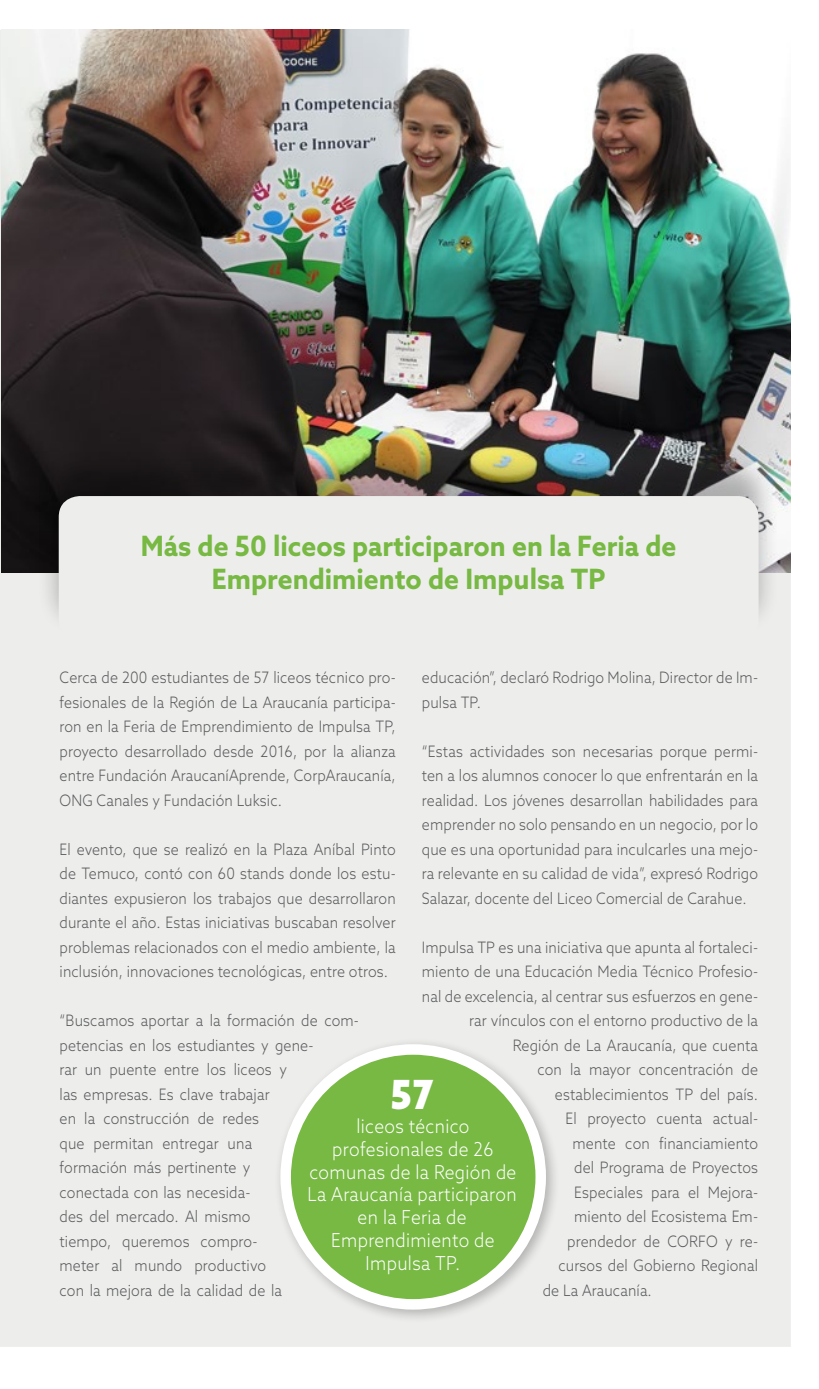
<style>
.page{position:relative;width:819px;height:1389px;background:#fff}
.page>*{position:absolute;margin:0;border:0;box-sizing:border-box;transform-origin:0 0}
.t1{font:900 40.25px "Azo Sans";color:#fff;scale:.9 1}
.t2{font:700 28px/33.2px "Azo Sans";color:#77b943;text-align:center;scale:.95 1}
.t3{font:300 19.25px/22.8px "Azo Sans";letter-spacing:.02em;color:#fff;text-align:center;scale:.9 1}
.t4{font:300 15.75px/24.5px "Azo Sans";letter-spacing:.01em;color:#58595b;text-align:justify;scale:.9 1}
</style>
<div class="page">
<div style="left:0;top:30px;width:790px;height:1317px;background:#edeeeb"></div>
<img style="left:2px;top:30px;width:788px;height:543px">
<div style="left:36px;top:449px;width:744px;height:189px;background:#000;opacity:.3"></div>
<div style="left:59px;top:496px;width:699px;height:145px;background:#edeeeb;border-radius:21px"></div>
<div style="left:273px;top:1037px;width:287px;height:287px;background:#000;opacity:.25"></div>
<div style="left:286px;top:1049px;width:254px;height:255px;background:#77b943;border-radius:50%"></div>
<div style="left:280px;top:1044px;width:266px;height:266px;border:10px solid #fff;border-radius:50%"></div>
<div style="left:0;top:1289px;width:28px;height:58px;background:#edeeeb"></div>
<h2 class="t2" style="left:141px;top:528px;width:565px">Más de 50 liceos participaron en la Feria de<br>Emprendimiento de Impulsa TP</h2>
<p class="t4" style="left:60px;top:665px;width:375px">Cerca de 200 estudiantes de 57 liceos técnico pro&shy;fesionales de la Región de La Araucanía participa&shy;ron en la Feria de Emprendimiento de Impulsa TP, proyecto desarrollado desde 2016, por la alianza entre Fundación AraucaníAprende, CorpAraucanía, ONG Canales y Fundación Luksic.</p>
<p class="t4" style="left:60px;top:837px;width:375px">El evento, que se realizó en la Plaza Aníbal Pinto de Temuco, contó con 60 stands donde los estu&shy;diantes expusieron los trabajos que desarrollaron durante el año. Estas iniciativas buscaban resolver problemas relacionados con el medio ambiente, la inclusión, innovaciones tecnológicas, entre otros.</p>
<p class="t4" style="left:60px;top:1008px;width:334px;text-align:left">“Buscamos aportar a la formación de com&shy;petencias en los estudiantes y gene-<br>rar un puente entre los liceos y<br>las empresas. Es clave trabajar<br>en la construcción de redes<br>que permitan entregar una<br>formación más pertinente y<br>conectada con las necesida-<br>des del mercado. Al mismo<br>tiempo, queremos compro-<br>meter al mundo productivo<br>con la mejora de la calidad de la</p>
<p class="t4" style="left:422px;top:665px;width:375px">educación”, declaró Rodrigo Molina, Director de Im&shy;pulsa TP.</p>
<p class="t4" style="left:422px;top:739px;width:375px">“Estas actividades son necesarias porque permi&shy;ten a los alumnos conocer lo que enfrentarán en la realidad. Los jóvenes desarrollan habilidades para emprender no solo pensando en un negocio, por lo que es una oportunidad para inculcarles una mejo&shy;ra relevante en su calidad de vida”, expresó Rodrigo Salazar, docente del Liceo Comercial de Carahue.</p>
<p class="t4" style="left:422px;top:935px;width:375px">Impulsa TP es una iniciativa que apunta al fortaleci-</p>
<p class="t4" style="left:422px;top:959px;width:375px">miento de una Educación Media Técnico Profesio-</p>
<p class="t4" style="left:422px;top:984px;width:375px">nal de excelencia, al centrar sus esfuerzos en gene-</p>
<p class="t4" style="left:469px;top:1008px;width:322px">rar vínculos con el entorno productivo de la</p>
<p class="t4" style="left:513px;top:1033px;width:274px">Región de La Araucanía, que cuenta</p>
<p class="t4" style="left:537px;top:1057px;width:247px">con la mayor concentración de</p>
<p class="t4" style="left:555px;top:1082px;width:227px">establecimientos TP del país.</p>
<p class="t4" style="left:565px;top:1106px;width:215px">El proyecto cuenta actual-</p>
<p class="t4" style="left:572px;top:1131px;width:208px">mente con financiamiento</p>
<p class="t4" style="left:574px;top:1155px;width:206px">del Programa de Proyectos</p>
<p class="t4" style="left:574px;top:1180px;width:206px">Especiales para el Mejora-</p>
<p class="t4" style="left:574px;top:1204px;width:206px">miento del Ecosistema Em-</p>
<p class="t4" style="left:567px;top:1229px;width:213px">prendedor de CORFO y re-</p>
<p class="t4" style="left:558px;top:1253px;width:223px">cursos del Gobierno Regional</p>
<p class="t4" style="left:542px;top:1278px;width:123px">de La Araucanía.</p>
<h1 class="t1" style="left:390px;top:1068px;width:50px">57</h1>
<p class="t3" style="left:307px;top:1115px;width:234px">liceos técnico profesionales de 26 comunas de la Región de<br>La Araucanía participaron en la Feria de<br>Emprendimiento de<br>Impulsa TP.</p>
</div>
